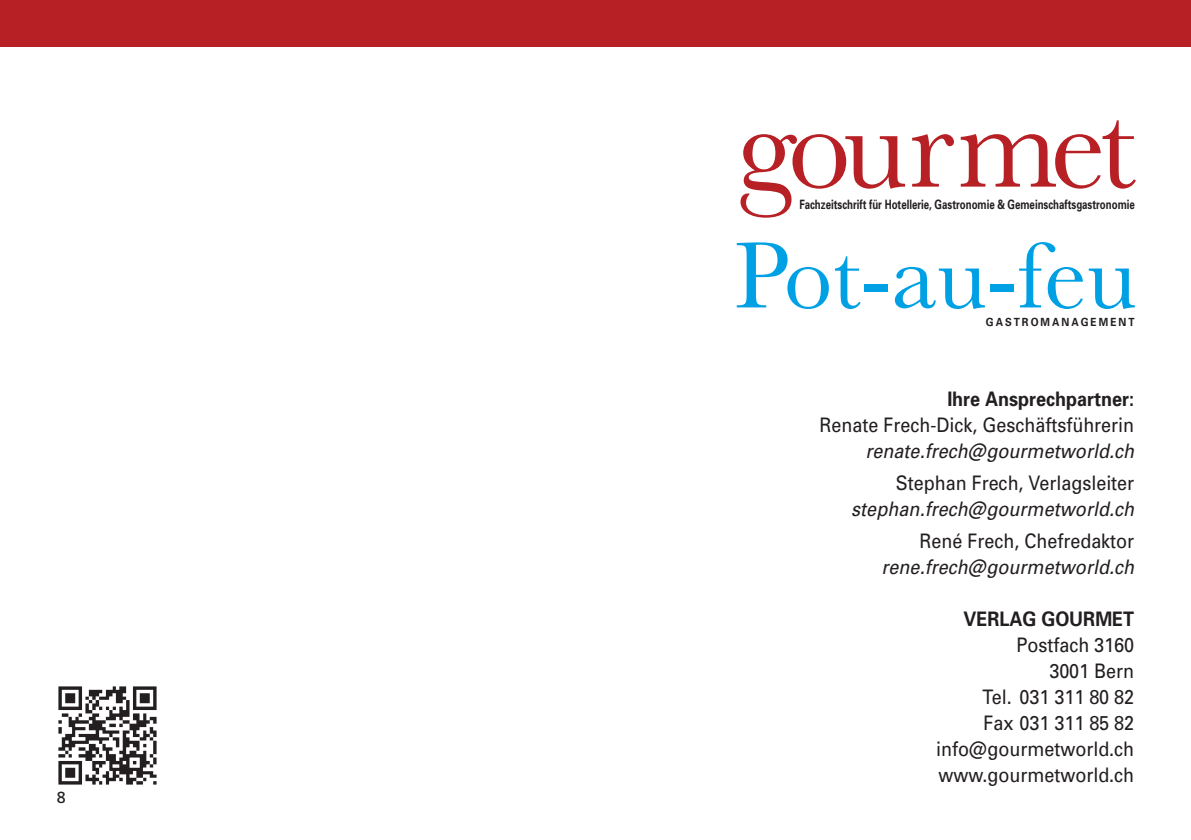
<style>
.page{position:relative;width:1191px;height:840px;background:#fff}
.page>*{position:absolute;margin:0;border:0;box-sizing:border-box;transform-origin:0 0}
.t1{font:126px "Baskerville";letter-spacing:-.06em;color:#b72025}
.t2{font:97.2px "Baskerville";color:#00a1e4}
.t3{font:20px/26px "Univers";color:#231f20;text-align:right;scale:.9 1}
.t4{font:italic 20px "Univers";letter-spacing:.005em;color:#231f20;scale:.9 1}
.t5{font:700 20px "Univers";color:#231f20;scale:.9 1}
.t6{font:16px "Frutiger";color:#231f20}
.t7{font:700 12.8px "Univers";color:#231f20;scale:.75 1}
.t8{font:700 11.2px "Univers";letter-spacing:.2em;color:#231f20;scale:.9 1}
</style>
<div class="page">
<div style="left:0;top:0;width:1191px;height:46px;background:#b72025"></div>
<img style="left:58px;top:686px;width:99px;height:99px">
<p class="t6" style="left:57px;top:790px;width:10px">8</p>
<h1 class="t1" style="left:737px;top:69px;width:401px">gourmet</h1>
<h2 class="t2" style="left:733px;top:217px;width:405px">Pot-au-feu</h2>
<p class="t7" style="left:799px;top:200px;width:449px">Fachzeitschrift für Hotellerie, Gastronomie &amp; Gemeinschaftsgastronomie</p>
<p class="t8" style="left:985px;top:318px;width:167px">GASTROMANAGEMENT</p>
<p class="t5" style="left:947px;top:391px;width:209px">Ihre Ansprechpartner:</p>
<p class="t3" style="left:819px;top:413px;width:351px">Renate Frech-Dick, Geschäftsführerin</p>
<p class="t4" style="left:865px;top:443px;width:300px">renate.frech@gourmetworld.ch</p>
<p class="t3" style="left:895px;top:471px;width:266px">Stephan Frech, Verlagsleiter</p>
<p class="t4" style="left:851px;top:501px;width:316px">stephan.frech@gourmetworld.ch</p>
<p class="t3" style="left:919px;top:529px;width:240px">René Frech, Chefredaktor</p>
<p class="t4" style="left:881px;top:559px;width:282px">rene.frech@gourmetworld.ch</p>
<p class="t5" style="left:963px;top:611px;width:191px">VERLAG GOURMET</p>
<p class="t3" style="left:936px;top:633px;width:221px">Postfach 3160<br>3001 Bern<br>Tel. 031 311 80 82<br>Fax 031 311 85 82 info@gourmetworld.ch www.gourmetworld.ch</p>
</div>
